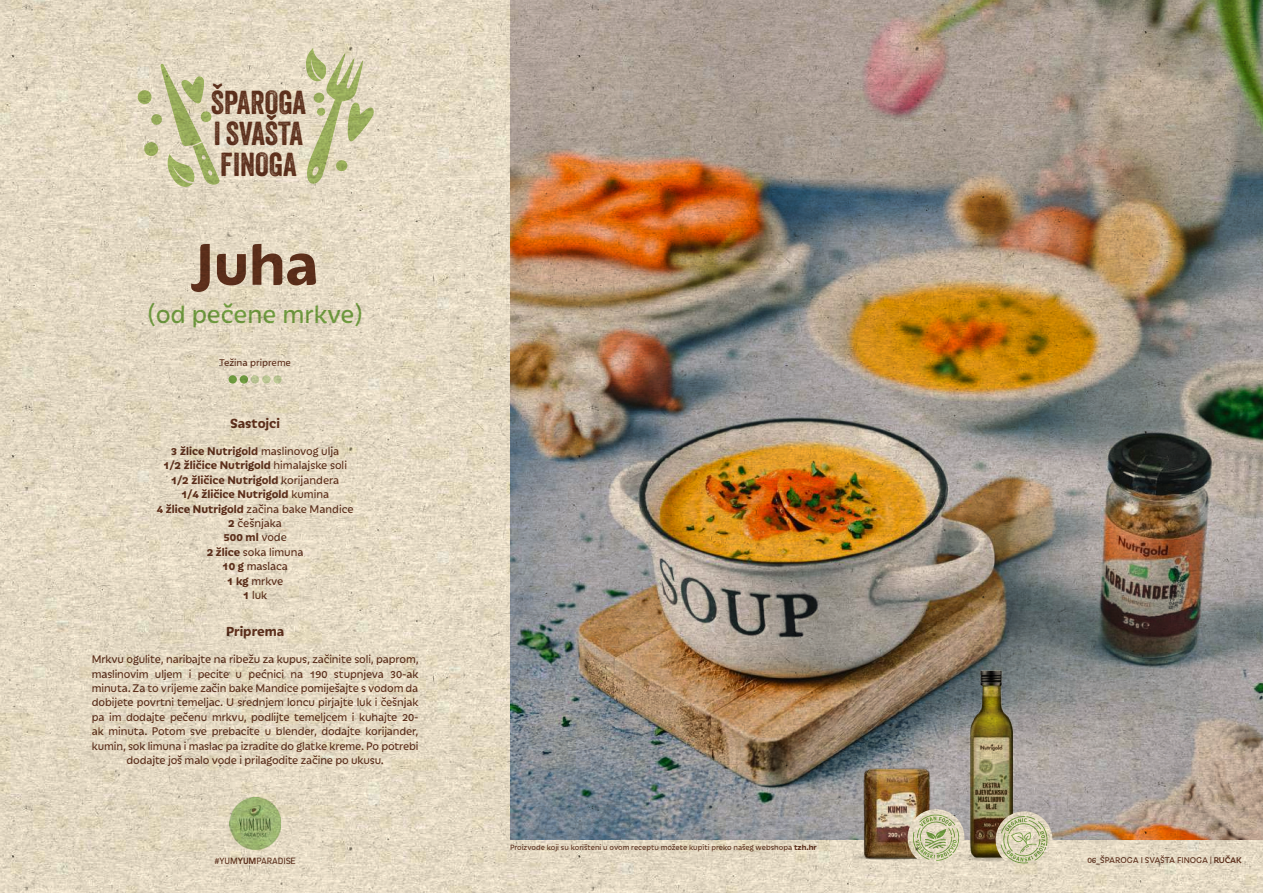
<style>
.page{position:relative;width:1263px;height:893px;background:#fff}
.page>*{position:absolute;margin:0;border:0;box-sizing:border-box;transform-origin:0 0}
.t1{font:700 63px "Iskra";color:#663724}
.t2{font:32.25px/31.2px "Veneer";color:#663724;text-align:justify}
.t3{font:27px "Iskra";letter-spacing:-.01em;color:#7bb352}
.t4{font:700 14.25px "Iskra";color:#663724}
.t5{font:12px/14.4px "Iskra";letter-spacing:-.01em;color:#663724;text-align:center}
.t6{font:700 12px/14.4px "Iskra";color:#663724;text-align:center}
.t7{font:10.5px "Iskra";color:#663724}
.t8{font:9.45px "Kiro";color:#663724}
.t9{font:9px "Iskra";letter-spacing:-.01em;color:#663724}
.t10{font:8.25px "Iskra";color:#663724}
.s1{font-weight:400}
.s2{font-weight:700}
.s3{font-weight:500}
</style>
<div class="page">
<img style="left:0;top:0;width:1263px;height:893px">
<h2 class="t2" style="left:211px;top:86px;width:97px">ŠPAROGA I SVAŠTA FINOGA</h2>
<h1 class="t1" style="left:192px;top:218px;width:128px">Juha</h1>
<h3 class="t3" style="left:147px;top:295px;width:217px">(od pečene mrkve)</h3>
<p class="t7" style="left:219px;top:355px;width:73px">Težina pripreme</p>
<p class="t4" style="left:230px;top:413px;width:51px">Sastojci</p>
<p class="t6" style="left:157px;top:443px;width:198px">3 žlice Nutrigold <span class="s1">maslinovog ulja<br></span>1/2 žličice Nutrigold <span class="s1">himalajske soli<br></span>1/2 žličice Nutrigold <span class="s1">korijandera<br></span>1/4 žličice Nutrigold <span class="s1">kumina<br></span>4 žlice Nutrigold <span class="s1">začina bake Mandice<br></span>2 <span class="s1">češnjaka<br></span>500 ml <span class="s1">vode<br></span>2 žlice <span class="s1">soka limuna<br></span>10 g <span class="s1">maslaca<br></span>1 kg <span class="s1">mrkve<br></span>1 <span class="s1">luk</span></p>
<p class="t4" style="left:226px;top:621px;width:60px">Priprema</p>
<p class="t5" style="left:92px;top:651px;width:328px">Mrkvu ogulite, naribajte na ribežu za kupus, začinite soli, paprom, maslinovim uljem i pecite u pećnici na 190 stupnjeva 30-ak minuta. Za to vrijeme začin bake Mandice pomiješajte s vodom da dobijete povrtni temeljac. U srednjem loncu pirjajte luk i češnjak pa im dodajte pečenu mrkvu, podlijte temeljcem i kuhajte 20- ak minuta. Potom sve prebacite u blender, dodajte korijander, kumin, sok limuna i maslac pa izradite do glatke kreme. Po potrebi dodajte još malo vode i prilagodite začine po ukusu.</p>
<p class="t10" style="left:510px;top:842px;width:308px">Proizvode koji su korišteni u ovom receptu možete kupiti preko našeg webshopa <span class="s2">tzh.hr</span></p>
<p class="t8" style="left:214px;top:855px;width:83px">#YUM<span class="s2">YUM</span>PARADISE</p>
<p class="t9" style="left:1087px;top:854px;width:156px">06_ŠPAROGA I SVAŠTA FINOGA | <span class="s3">RUČAK</span></p>
</div>
